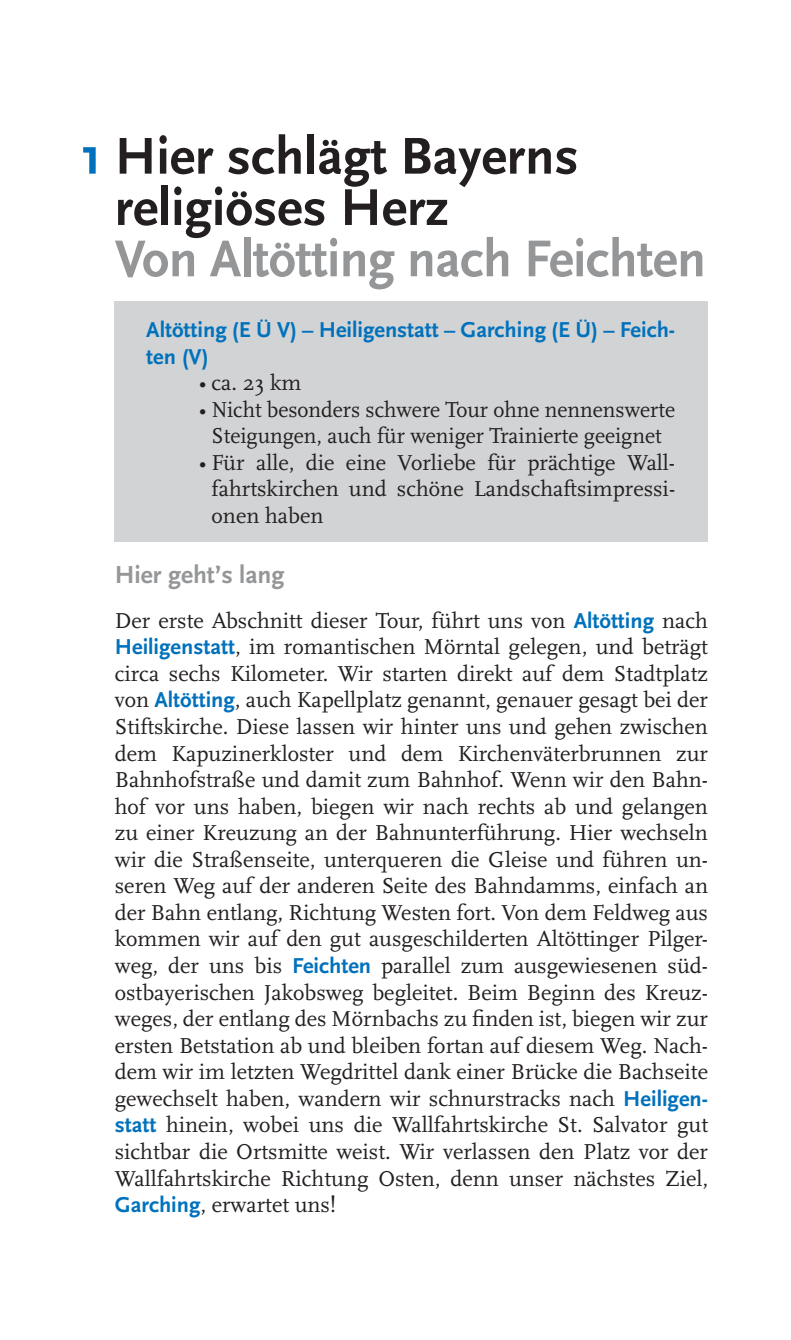
<style>
.page{position:relative;width:791px;height:1340px;background:#fff}
.page>*{position:absolute;margin:0;border:0;box-sizing:border-box;transform-origin:0 0}
.t1{font:700 54px/51.3px "Scala Sans";color:#231f20}
.t2{font:700 54px "Scala Sans";letter-spacing:-.01em;color:#949698}
.t3{font:700 25.65px "Scala Sans";color:#949698}
.t4{font:22.5px/26.6px "Scala";color:#231f20;text-align:justify}
.t5{font:700 22.5px/26.6px "Scala Sans";color:#0071bc}
.s1{color:#0071bc}
.s2{font-family:"Scala Sans";font-weight:700;color:#0071bc}
</style>
<div class="page">
<div style="left:115px;top:301px;width:593px;height:241px;background:#d1d3d4"></div>
<h1 class="t1" style="left:115px;top:132px;width:465px;text-indent:-34px"><span class="s1">1</span> Hier schlägt Bayerns religiöses Herz</h1>
<h1 class="t2" style="left:115px;top:230px;width:593px">Von Altötting nach Feichten</h1>
<p class="t5" style="left:146px;top:317px;width:530px">Altötting (E Ü V) – Heiligenstatt – Garching (E Ü) – Feich&shy;ten (V)</p>
<p class="t4" style="left:199px;top:370px;width:104px">• ca. 23 km</p>
<p class="t4" style="left:199px;top:396px;width:478px;text-align:center">• Nicht besonders schwere Tour ohne nennenswerte<br>Steigungen, auch für weniger Trainierte geeignet</p>
<p class="t4" style="left:212px;top:449px;width:465px;text-indent:-13px">• Für alle, die eine Vorliebe für prächtige Wall&shy;fahrtskirchen und schöne Landschaftsimpressi&shy;onen haben</p>
<p class="t3" style="left:115px;top:560px;width:171px">Hier geht’s lang</p>
<p class="t4" style="left:115px;top:607px;width:595px">Der erste Abschnitt dieser Tour, führt uns von <span class="s2">Altötting</span> nach <span class="s2">Heiligenstatt</span>, im romantischen Mörntal gelegen, und beträgt circa sechs Kilometer. Wir starten direkt auf dem Stadtplatz von <span class="s2">Altötting</span>, auch Kapellplatz genannt, genauer gesagt bei der Stiftskirche. Diese lassen wir hinter uns und gehen zwischen dem Kapuzinerkloster und dem Kirchenväterbrunnen zur Bahnhofstraße und damit zum Bahnhof. Wenn wir den Bahn&shy;hof vor uns haben, biegen wir nach rechts ab und gelangen zu einer Kreuzung an der Bahnunterführung. Hier wechseln wir die Straßenseite, unterqueren die Gleise und führen un&shy;seren Weg auf der anderen Seite des Bahndamms, einfach an der Bahn entlang, Richtung Westen fort. Von dem Feldweg aus kommen wir auf den gut ausgeschilderten Altöttinger Pilger&shy;weg, der uns bis <span class="s2">Feichten</span> parallel zum ausgewiesenen süd&shy;ostbayerischen Jakobsweg begleitet. Beim Beginn des Kreuz&shy;weges, der entlang des Mörnbachs zu finden ist, biegen wir zur ersten Betstation ab und bleiben fortan auf diesem Weg. Nach&shy;dem wir im letzten Wegdrittel dank einer Brücke die Bachseite gewechselt haben, wandern wir schnurstracks nach <span class="s2">Heiligen&shy;statt</span> hinein, wobei uns die Wallfahrtskirche St. Salvator gut sichtbar die Ortsmitte weist. Wir verlassen den Platz vor der Wallfahrtskirche Richtung Osten, denn unser nächstes Ziel, <span class="s2">Garching</span>, erwartet uns!</p>
</div>
